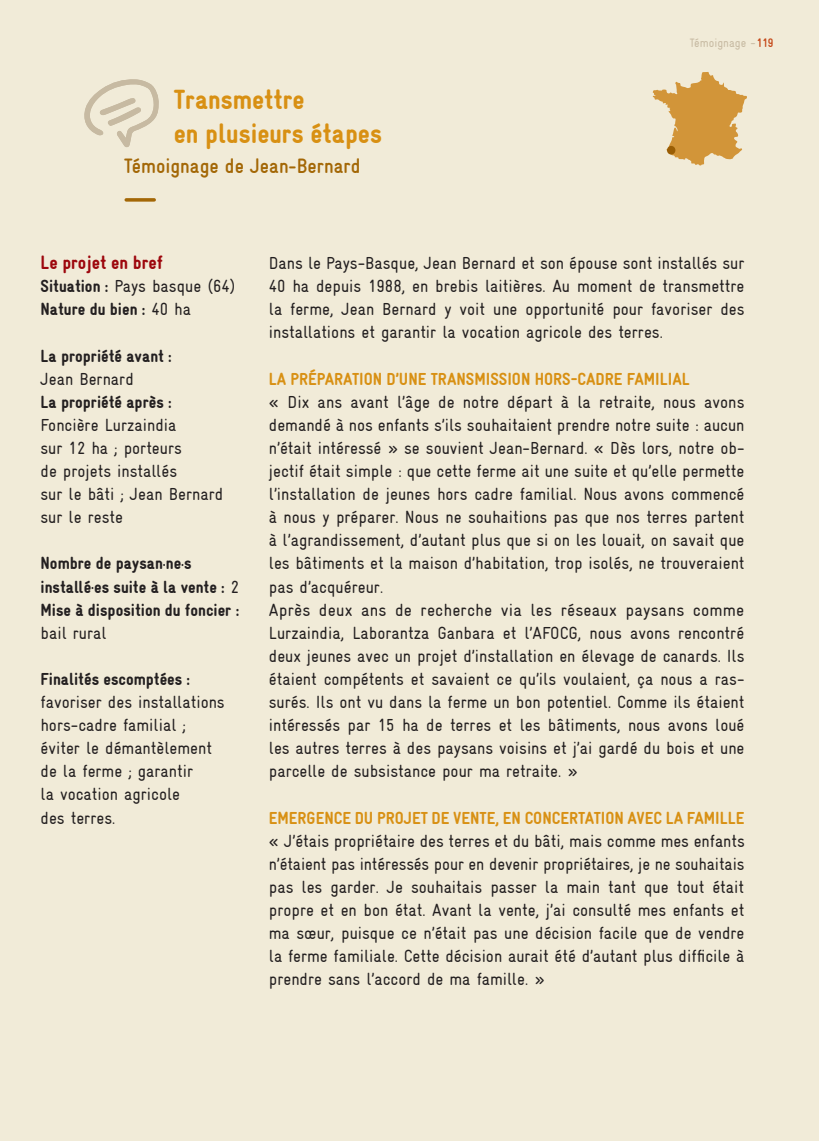
<style>
.page{position:relative;width:819px;height:1141px;background:#f1ebd8}
.page>*{position:absolute;margin:0;border:0;box-sizing:border-box;transform-origin:0 0}
.Témoignage_Titre_1{font:900 condensed 28px/33.2px "Gravur";color:#d89013}
.Témoignage_Titre_BIS{font:700 condensed 21px "Gravur";color:#a36706}
.Le_projet_en_bref_un{font:900 condensed 19.25px "Gravur";color:#9d070d}
.Temoignage{font:condensed 17.5px/23.1px "Gravur";color:#231f20;text-align:justify}
.Témoignage_texte_cou{font:condensed 17.5px/23.1px "Gravur";color:#231f20}
.Témoignage_texte_cou-2{font:900 condensed 17.5px/23.1px "Gravur";color:#231f20}
.Temoignage-2{font:900 condensed 17.5px "Gravur";color:#d89013}
.Témoignage_Titre_2{font:900 condensed 17.5px "Gravur";color:#d89013}
.Témoignage_Titre_1-2{font:condensed 12.25px "Gravur";color:#c7baa2}
.s1{font-weight:700;color:#d04d1b}
.s2{font-weight:900}
.s3{font-weight:400}
</style>
<div class="page">
<svg style="left:126px;top:198px;width:28px;height:4px"></svg>
<svg style="left:84px;top:79px;width:75px;height:68px"></svg>
<p class="Témoignage_Titre_1" style="left:174px;top:83px;width:210px">Transmettre<br>en plusieurs étapes</p>
<p class="Témoignage_Titre_BIS" style="left:124px;top:154px;width:238px">Témoignage de Jean-Bernard</p>
<p class="Témoignage_Titre_1-2" style="left:689px;top:36px;width:85px">Témoignage -<span class="s1">119</span></p>
<p class="Le_projet_en_bref_un" style="left:41px;top:252px;width:124px">Le projet en bref</p>
<p class="Témoignage_texte_cou" style="left:41px;top:275px;width:197px"><span class="s2">Situation :</span> Pays basque (64)</p>
<p class="Témoignage_texte_cou-2" style="left:41px;top:298px;width:152px">Nature du bien : <span class="s3">40 ha</span></p>
<p class="Témoignage_texte_cou-2" style="left:41px;top:344px;width:133px">La propriété avant :<br><span class="s3">Jean Bernard</span></p>
<p class="Témoignage_texte_cou" style="left:41px;top:390px;width:184px"><span class="s2">La propriété après :<br></span>Foncière Lurzaindia<br>sur 12 ha ; porteurs<br>de projets installés<br>sur le bâti ; Jean Bernard sur le reste</p>
<p class="Témoignage_texte_cou-2" style="left:41px;top:552px;width:200px">Nombre de paysan·ne·s installé·es suite à la vente : <span class="s3">2</span></p>
<p class="Témoignage_texte_cou-2" style="left:41px;top:598px;width:200px">Mise à disposition du foncier : <span class="s3">bail rural</span></p>
<p class="Témoignage_texte_cou" style="left:41px;top:667px;width:186px"><span class="s2">Finalités escomptées : </span>favoriser des installations hors-cadre familial ; éviter le démantèlement de la ferme ; garantir<br>la vocation agricole<br>des terres.</p>
<p class="Temoignage" style="left:269px;top:252px;width:477px">Dans le Pays-Basque, Jean Bernard et son épouse sont installés sur 40 ha depuis 1988, en brebis laitières. Au moment de transmettre la ferme, Jean Bernard y voit une opportunité pour favoriser des installations et garantir la vocation agricole des terres.</p>
<p class="Témoignage_Titre_2" style="left:269px;top:369px;width:422px">LA PRÉPARATION D’UNE TRANSMISSION HORS-CADRE FAMILIAL</p>
<p class="Temoignage" style="left:269px;top:390px;width:477px">« Dix ans avant l’âge de notre départ à la retraite, nous avons demandé à nos enfants s’ils souhaitaient prendre notre suite : aucun n’était intéressé » se souvient Jean-Bernard. « Dès lors, notre ob&shy;jectif était simple : que cette ferme ait une suite et qu’elle permette l’installation de jeunes hors cadre familial. Nous avons commencé à nous y préparer. Nous ne souhaitions pas que nos terres partent à l’agrandissement, d’autant plus que si on les louait, on savait que les bâtiments et la maison d’habitation, trop isolés, ne trouveraient pas d’acquéreur.</p>
<p class="Temoignage" style="left:269px;top:598px;width:477px">Après deux ans de recherche via les réseaux paysans comme Lurzaindia, Laborantza Ganbara et l’AFOCG, nous avons rencontré deux jeunes avec un projet d’installation en élevage de canards. Ils étaient compétents et savaient ce qu’ils voulaient, ça nous a ras&shy;surés. Ils ont vu dans la ferme un bon potentiel. Comme ils étaient intéressés par 15 ha de terres et les bâtiments, nous avons loué les autres terres à des paysans voisins et j’ai gardé du bois et une parcelle de subsistance pour ma retraite. »</p>
<p class="Temoignage-2" style="left:269px;top:808px;width:477px">EMERGENCE DU PROJET DE VENTE, EN CONCERTATION AVEC LA FAMILLE</p>
<p class="Temoignage" style="left:269px;top:829px;width:477px">« J’étais propriétaire des terres et du bâti, mais comme mes enfants n’étaient pas intéressés pour en devenir propriétaires, je ne souhaitais pas les garder. Je souhaitais passer la main tant que tout était propre et en bon état. Avant la vente, j’ai consulté mes enfants et ma sœur, puisque ce n’était pas une décision facile que de vendre la ferme familiale. Cette décision aurait été d’autant plus difficile à prendre sans l’accord de ma famille. »</p>
</div>
